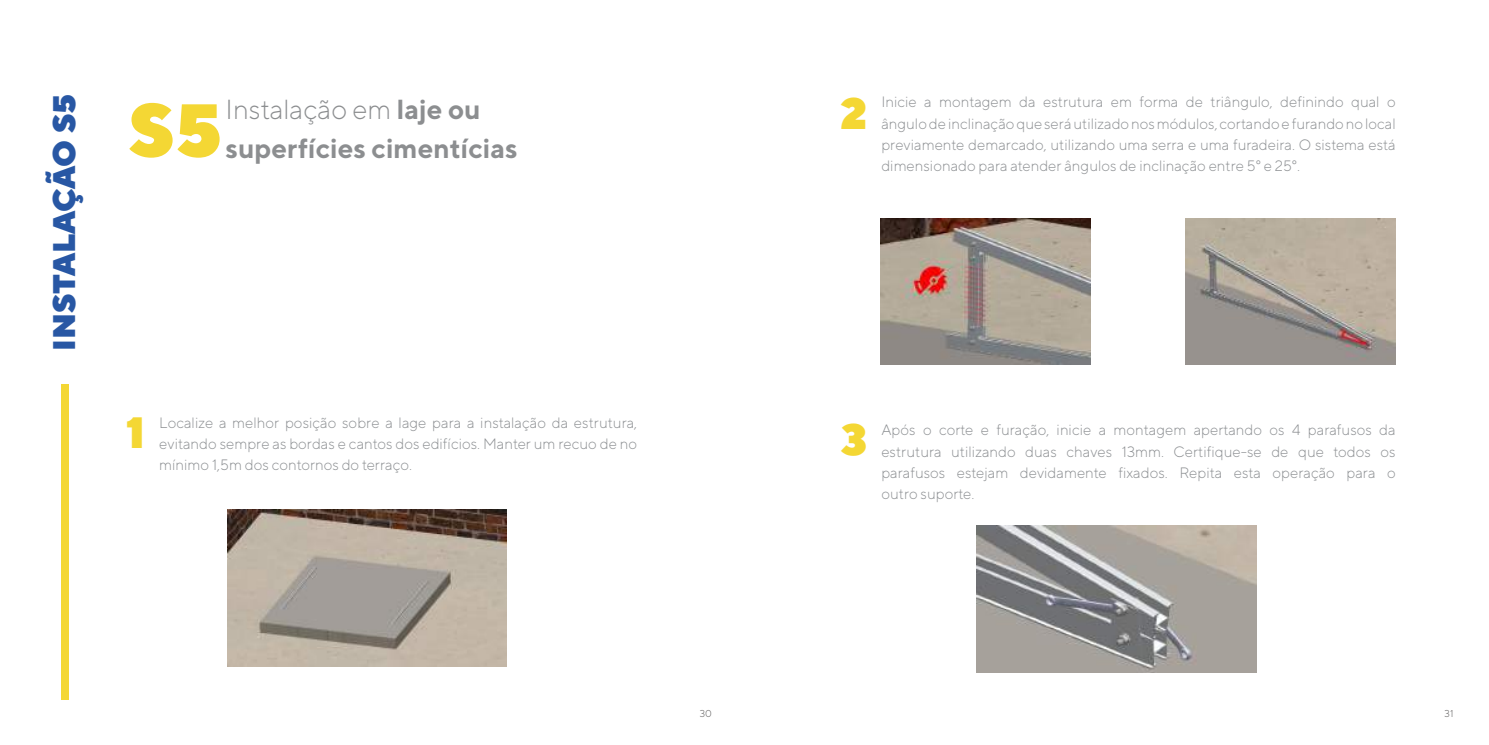
<style>
.page{position:relative;width:1489px;height:745px;background:#fff}
.page>*{position:absolute;margin:0;border:0;box-sizing:border-box;transform-origin:0 0}
.t1{font:900 74px "TT Norms";color:#f4d734}
.t2{font:900 43.75px "TT Norms";color:#f4d734}
.t3{font:900 31.25px "TT Norms";color:#2857a4}
.t4{font:700 27.5px/38.8px "TT Norms";color:#8c8e90}
.t5{font:300 15px/21.2px "TT Norms";color:#8b8e91;text-align:justify}
.t6{font:300 10px "TT Norms";color:#5a5858}
.s1{font-weight:300}
</style>
<div class="page">
<div style="left:61px;top:384px;width:7px;height:315px;background:#f4d734"></div>
<img style="left:227px;top:509px;width:279px;height:157px">
<img style="left:880px;top:218px;width:210px;height:146px">
<img style="left:1185px;top:218px;width:210px;height:146px">
<img style="left:976px;top:525px;width:280px;height:146px">
<h3 class="t3" style="left:44px;top:351px;width:259px;rotate:-90deg">INSTALAÇÃO S5</h3>
<h1 class="t1" style="left:128px;top:82px;width:95px">S5</h1>
<h3 class="t4" style="left:225px;top:90px;width:294px"><span class="s1">Instalação em</span> laje ou superfícies cimentícias</h3>
<h2 class="t2" style="left:126px;top:403px;width:21px">1</h2>
<p class="t5" style="left:159px;top:411px;width:479px">Localize a melhor posição sobre a lage para a instalação da estrutura, evitando sempre as bordas e cantos dos edifícios. Manter um recuo de no mínimo 1,5m dos contornos do terraço.</p>
<h2 class="t2" style="left:840px;top:85px;width:29px">2</h2>
<p class="t5" style="left:881px;top:91px;width:516px">Inicie a montagem da estrutura em forma de triângulo, definindo qual o ângulo de inclinação que será utilizado nos módulos, cortando e furando no local previamente demarcado, utilizando uma serra e uma furadeira. O sistema está dimensionado para atender ângulos de inclinação entre 5° e 25°.</p>
<h2 class="t2" style="left:841px;top:411px;width:28px">3</h2>
<p class="t5" style="left:881px;top:419px;width:516px">Após o corte e furação, inicie a montagem apertando os 4 parafusos da estrutura utilizando duas chaves 13mm. Certifique-se de que todos os parafusos estejam devidamente fixados. Repita esta operação para o outro suporte.</p>
<p class="t6" style="left:699px;top:706px;width:14px">30</p>
<p class="t6" style="left:1444px;top:706px;width:10px">31</p>
</div>
